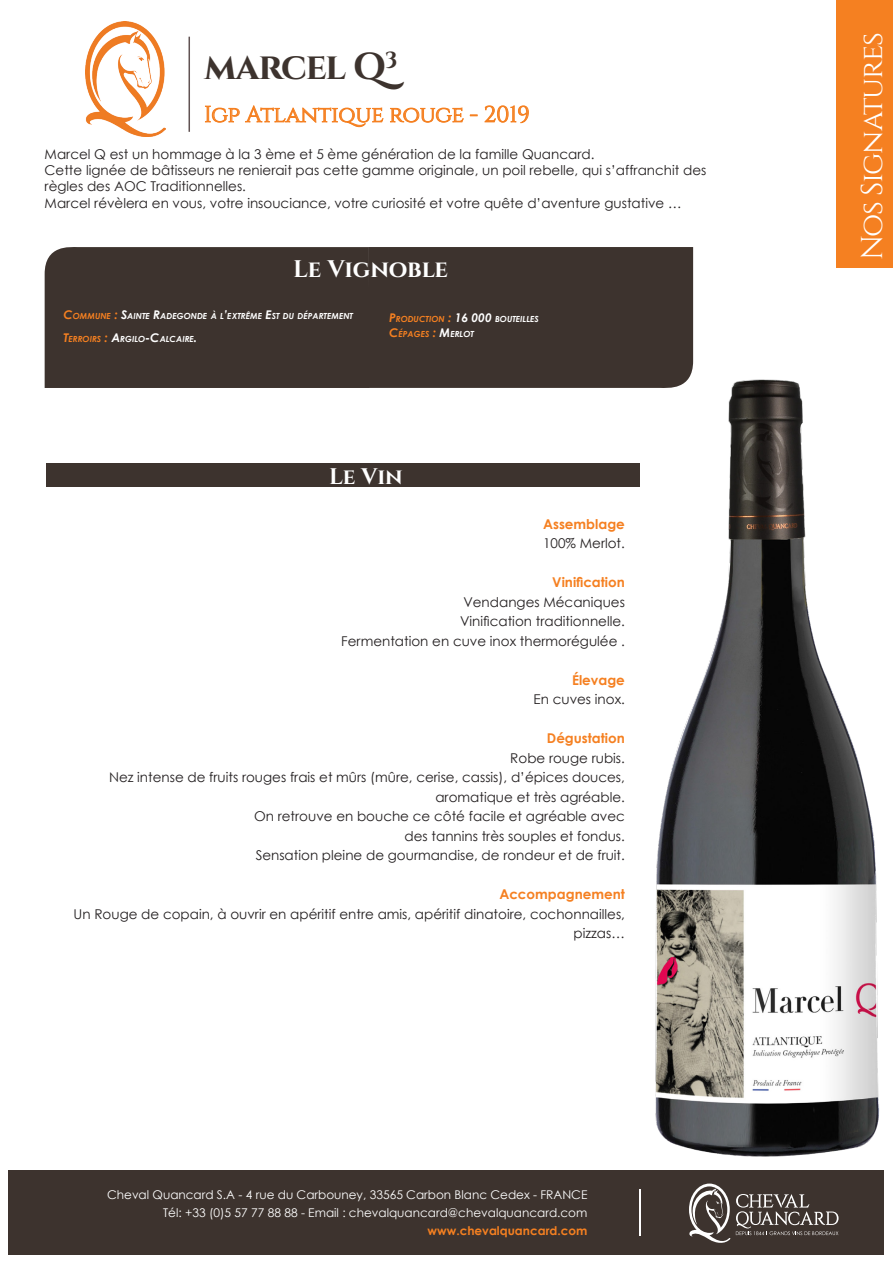
<style>
.page{position:relative;width:893px;height:1263px;background:#fff}
.page>*{position:absolute;margin:0;border:0;box-sizing:border-box;transform-origin:0 0}
.t1{font:700 37.5px "Cinzel";letter-spacing:-.03em;color:#3d332e}
.t2{font:30px "Cinzel";letter-spacing:-.04em;color:#fff}
.t3{font:700 24px "Cinzel";letter-spacing:-.01em;color:#fff}
.t4{font:22.5px "Cinzel";letter-spacing:-.005em;color:#f58021}
.t5{font:700 22.5px "Cinzel";color:#fff}
.t6{font:13.5px/19.5px "Century Gothic";color:#231f20;text-align:right}
.t7{font:700 13.5px "Century Gothic";color:#f58021}
.t8{font:12px "Century Gothic";color:#fff}
.t9{font:700 12px "Century Gothic";color:#f58021}
.t10{font:italic 700 8.4px "Century Gothic";color:#fff}
.t11{font:italic 700 8.4px "Century Gothic";color:#f58021}
.s1{font-size:12px;color:#f58021}
.s2{color:#f58021}
.s3{font-size:12px}
.s4{font-size:12px;color:#fff}
.s5{color:#fff}
</style>
<div class="page">
<div style="left:9px;top:1170px;width:875px;height:84px;background:#3d332e"></div>
<hr style="left:189px;top:37px;width:1px;height:95px;background:#615353">
<img style="left:85px;top:21px;width:81px;height:115px">
<svg style="left:205px;top:105px;width:179px;height:22px"></svg>
<svg style="left:390px;top:107px;width:88px;height:16px"></svg>
<svg style="left:484px;top:105px;width:45px;height:19px"></svg>
<div style="left:837px;top:0;width:56px;height:267px;background:#f58021"></div>
<div style="left:46px;top:464px;width:593px;height:23px;background:#3d332e"></div>
<div style="left:369px;top:247px;width:324px;height:141px;background:#3d332e"></div>
<div style="left:45px;top:247px;width:324px;height:141px;background:#3d332e"></div>
<img style="left:652px;top:366px;width:228px;height:791px">
<svg style="left:689px;top:1183px;width:41px;height:60px"></svg>
<svg style="left:736px;top:1194px;width:102px;height:41px"></svg>
<hr style="left:639px;top:1189px;width:1px;height:46px;background:#fff">
<p class="t1" style="left:204px;top:44px;width:195px">marcel Q<sup>3</sup></p>
<p class="t4" style="left:204px;top:101px;width:327px">Igp Atlantique rouge - 2019</p>
<p class="t6" style="left:45px;top:144px;width:551px">Marcel Q est un hommage à la 3 ème et 5 ème génération de la famille Quancard.</p>
<p class="t6" style="left:45px;top:162px;width:663px;line-height:16.2px;text-align:left">Cette lignée de bâtisseurs ne renierait pas cette gamme originale, un poil rebelle, qui s’affranchit des règles des AOC Traditionnelles.</p>
<p class="t6" style="left:45px;top:193px;width:638px">Marcel révèlera en vous, votre insouciance, votre curiosité et votre quête d’aventure gustative …</p>
<p class="t3" style="left:293px;top:255px;width:157px">Le Vignoble</p>
<p class="t10" style="left:63px;top:310px;width:291px"><span class="s1">C</span><span class="s2">OMMUNE</span> <span class="s1">:</span> <span class="s3">S</span>AINTE <span class="s3">R</span>ADEGONDE À L<span class="s3">’</span>EXTRÊME <span class="s3">E</span>ST DU DÉPARTEMENT</p>
<p class="t11" style="left:389px;top:328px;width:86px"><span class="s3">C</span>ÉPAGES <span class="s3">:</span> <span class="s4">M</span><span class="s5">ERLOT</span></p>
<p class="t10" style="left:63px;top:333px;width:135px"><span class="s1">T</span><span class="s2">ERROIRS</span> <span class="s1">:</span> <span class="s3">A</span>RGILO<span class="s3">-C</span>ALCAIRE<span class="s3">.</span></p>
<p class="t10" style="left:389px;top:313px;width:151px"><span class="s1">P</span><span class="s2">RODUCTION</span> <span class="s1">:</span> <span class="s3">16 000</span> BOUTEILLES</p>
<p class="t5" style="left:329px;top:463px;width:75px">Le Vin</p>
<p class="t7" style="left:543px;top:514px;width:83px">Assemblage</p>
<p class="t6" style="left:543px;top:534px;width:83px">100% Merlot.</p>
<p class="t7" style="left:552px;top:572px;width:74px">Vinification</p>
<p class="t6" style="left:463px;top:592px;width:163px">Vendanges Mécaniques</p>
<p class="t6" style="left:460px;top:612px;width:166px">Vinification traditionnelle.</p>
<p class="t6" style="left:341px;top:631px;width:285px">Fermentation en cuve inox thermorégulée .</p>
<p class="t7" style="left:572px;top:670px;width:54px">Élevage</p>
<p class="t6" style="left:533px;top:690px;width:93px">En cuves inox.</p>
<p class="t7" style="left:547px;top:728px;width:80px">Dégustation</p>
<p class="t6" style="left:510px;top:748px;width:116px">Robe rouge rubis.</p>
<p class="t6" style="left:109px;top:768px;width:517px">Nez intense de fruits rouges frais et mûrs (mûre, cerise, cassis), d’épices douces,</p>
<p class="t6" style="left:435px;top:787px;width:191px">aromatique et très agréable.</p>
<p class="t6" style="left:254px;top:807px;width:372px">On retrouve en bouche ce côté facile et agréable avec</p>
<p class="t6" style="left:405px;top:826px;width:222px">des tannins très souples et fondus.</p>
<p class="t6" style="left:256px;top:846px;width:371px">Sensation pleine de gourmandise, de rondeur et de fruit.</p>
<p class="t7" style="left:499px;top:884px;width:127px">Accompagnement</p>
<p class="t6" style="left:74px;top:904px;width:553px">Un Rouge de copain, à ouvrir en apéritif entre amis, apéritif dinatoire, cochonnailles, pizzas…</p>
<p class="t8" style="left:107px;top:1187px;width:482px">Cheval Quancard S.A - 4 rue du Carbouney, 33565 Carbon Blanc Cedex - FRANCE</p>
<p class="t8" style="left:163px;top:1205px;width:426px">Tél: +33 (0)5 57 77 88 88 - Email : chevalquancard@chevalquancard.com</p>
<p class="t9" style="left:428px;top:1222px;width:161px">www.chevalquancard.com</p>
<p class="t2" style="left:855px;top:260px;width:230px;rotate:-90deg">Nos Signatures</p>
</div>
